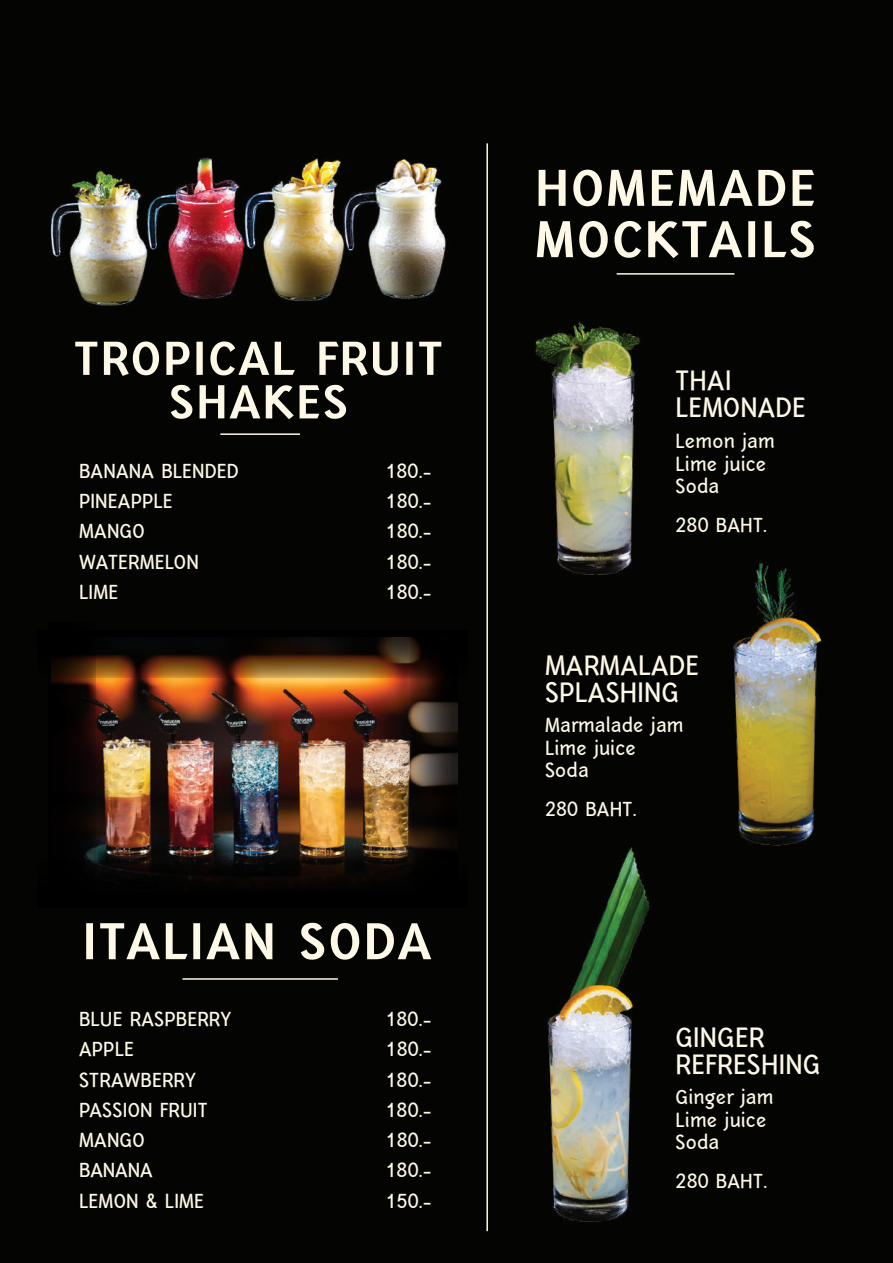
<style>
.page{position:relative;width:893px;height:1263px;background:#040503}
.page>*{position:absolute;margin:0;border:0;box-sizing:border-box;transform-origin:0 0}
.t1{font:900 69.6px "DB Pen Thai X";letter-spacing:.05em;color:#fef8e6}
.t2{font:900 64.05px "DB Pen Thai X";letter-spacing:.05em;color:#fef8e6}
.t3{font:700 37.8px/26.8px "DB Pen Thai X";letter-spacing:.01em;color:#fef8e6}
.t4{font:700 27.45px/22.5px "DB Pen Thai X";letter-spacing:.01em;color:#fef8e6}
.t5{font:700 27.45px "DB Pen Thai X";color:#fef8e6}
.s1{font-style:inherit}
</style>
<div class="page">
<hr style="left:220px;top:433px;width:80px;height:2px;background:#fef8e6">
<img style="left:96px;top:677px;width:315px;height:184px">
<img style="left:50px;top:157px;width:396px;height:149px">
<hr style="left:486px;top:143px;width:2px;height:1088px;background:#fef8e6">
<img style="left:535px;top:322px;width:105px;height:253px">
<img style="left:547px;top:847px;width:103px;height:375px">
<img style="left:733px;top:563px;width:89px;height:283px">
<hr style="left:617px;top:273px;width:117px;height:2px;background:#fef8e6">
<hr style="left:182px;top:978px;width:156px;height:2px;background:#fef8e6">
<svg style="left:411px;top:677px;width:47px;height:184px"></svg>
<svg style="left:51px;top:677px;width:45px;height:184px"></svg>
<svg style="left:51px;top:637px;width:390px;height:40px"></svg>
<div style="left:37px;top:861px;width:430px;height:47px;background:linear-gradient(to bottom,#0a0705,#000)"></div>
<h2 class="t2" style="left:75px;top:323px;width:369px">TROPICAL FRUIT</h2>
<h2 class="t2" style="left:170px;top:367px;width:179px">SHAKES</h2>
<p class="t4" style="left:79px;top:460px;width:161px">BANANA BLENDED</p>
<p class="t4" style="left:385px;top:460px;width:47px">180.-</p>
<p class="t4" style="left:79px;top:490px;width:95px">PINEAPPLE</p>
<p class="t4" style="left:386px;top:490px;width:47px">180.-</p>
<p class="t4" style="left:79px;top:521px;width:67px">MANGO</p>
<p class="t4" style="left:386px;top:521px;width:47px">180.-</p>
<p class="t4" style="left:79px;top:551px;width:121px">WATERMELON</p>
<p class="t4" style="left:386px;top:551px;width:47px">180.-</p>
<p class="t4" style="left:79px;top:581px;width:41px">LIME</p>
<p class="t4" style="left:386px;top:581px;width:47px">1<span class="s1">8</span>0.-</p>
<h1 class="t1" style="left:83px;top:903px;width:349px">ITALIAN SODA</h1>
<p class="t4" style="left:79px;top:1008px;width:154px">BLUE RASPBERRY</p>
<p class="t4" style="left:385px;top:1008px;width:47px">180.-</p>
<p class="t4" style="left:79px;top:1038px;width:56px">APPLE</p>
<p class="t4" style="left:386px;top:1038px;width:47px">180.-</p>
<p class="t4" style="left:79px;top:1069px;width:118px">STRAWBERRY</p>
<p class="t4" style="left:385px;top:1069px;width:47px">180.-</p>
<p class="t4" style="left:79px;top:1099px;width:130px">PASSION FRUIT</p>
<p class="t4" style="left:385px;top:1099px;width:47px">180.-</p>
<p class="t4" style="left:79px;top:1130px;width:67px">MANGO</p>
<p class="t4" style="left:386px;top:1130px;width:47px">180.-</p>
<p class="t5" style="left:79px;top:1155px;width:75px">BANANA</p>
<p class="t4" style="left:385px;top:1159px;width:47px">180.-</p>
<p class="t4" style="left:79px;top:1190px;width:126px">LEMON &amp; LIME</p>
<p class="t4" style="left:386px;top:1190px;width:47px">1<span class="s1">5</span>0.-</p>
<h1 class="t1" style="left:536px;top:150px;width:281px">HOMEMADE</h1>
<h1 class="t1" style="left:536px;top:201px;width:281px">MOCKTAILS</h1>
<h3 class="t3" style="left:675px;top:368px;width:132px">THAI<br>LEMONADE</h3>
<p class="t4" style="left:675px;top:431px;width:101px">Lemon jam<br>Lime juice<br>Soda</p>
<p class="t4" style="left:675px;top:515px;width:93px">280 BAHT.</p>
<h3 class="t3" style="left:545px;top:652px;width:155px">MARMALADE<br>SPLASHING</h3>
<p class="t4" style="left:545px;top:715px;width:140px">Marmalade jam<br>Lime juice<br>Soda</p>
<p class="t4" style="left:545px;top:799px;width:93px">280 BAHT.</p>
<h3 class="t3" style="left:675px;top:1024px;width:146px">GINGER<br>REFRESHING</h3>
<p class="t4" style="left:675px;top:1087px;width:99px">Ginger jam<br>Lime juice<br>Soda</p>
<p class="t4" style="left:675px;top:1171px;width:93px">280 BAHT.</p>
</div>
